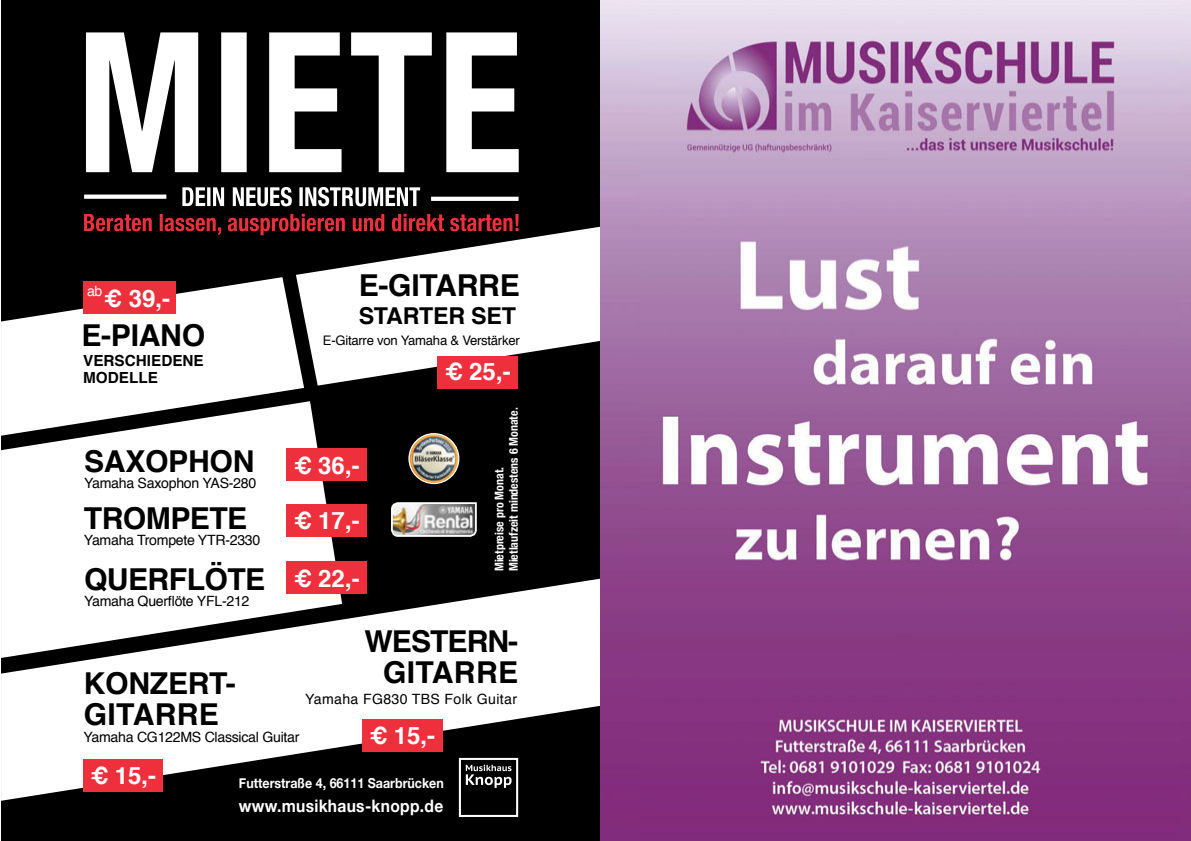
<style>
.page{position:relative;width:1191px;height:841px;background:#fff}
.page>*{position:absolute;margin:0;border:0;box-sizing:border-box;transform-origin:0 0}
.t1{font:700 30.2px/31px "Helvetica";letter-spacing:-.01em;color:#000}
.t2{font:700 30.2px/31px "Helvetica";letter-spacing:-.035em;color:#000;text-align:right}
.t3{font:700 24px "Helvetica";color:#fff}
.t4{font:700 23.8px "Helvetica";color:#fff}
.t5{font:700 23.2px "Helvetica";letter-spacing:-.01em;color:#000}
.t6{font:700 17.2px "Helvetica Neue";letter-spacing:.02em;color:#fff;scale:.9 1}
.t7{font:700 15.2px/16.8px "Helvetica";color:#000}
.t8{font:14.2px "Helvetica";letter-spacing:-.02em;color:#000}
.t9{font:14.2px "Helvetica";letter-spacing:.025em;color:#000}
.t10{font:14.2px "Helvetica";color:#fff}
.t11{font:700 13.8px "Helvetica Neue";color:#fff;scale:.9 1}
.t12{font:13.2px "Helvetica";letter-spacing:-.02em;color:#000}
.t13{font:700 condensed 12px/14.4px "Helvetica Neue";color:#fff}
</style>
<div class="page">
<div style="left:1px;top:0;width:1189px;height:840px;background:#000"></div>
<svg style="left:459px;top:800px;width:59px;height:16px"></svg>
<svg style="left:86px;top:32px;width:432px;height:140px;fill:#fff"></svg>
<svg style="left:182px;top:187px;width:110px;height:19px"></svg>
<svg style="left:1px;top:401px;width:341px;height:163px;fill:#fff"></svg>
<svg style="left:296px;top:170px;width:304px;height:215px;fill:#fff"></svg>
<svg style="left:1px;top:277px;width:303px;height:158px;fill:#fff"></svg>
<div style="left:437px;top:356px;width:81px;height:32px;background:#ee303c"></div>
<div style="left:287px;top:448px;width:80px;height:32px;background:#ee303c"></div>
<div style="left:287px;top:504px;width:80px;height:32px;background:#ee303c"></div>
<div style="left:287px;top:561px;width:80px;height:32px;background:#ee303c"></div>
<svg style="left:1px;top:564px;width:599px;height:236px;fill:#fff"></svg>
<div style="left:83px;top:759px;width:80px;height:32px;background:#ee303c"></div>
<div style="left:362px;top:719px;width:80px;height:32px;background:#ee303c"></div>
<div style="left:83px;top:281px;width:93px;height:32px;background:#ee303c"></div>
<svg style="left:84px;top:214px;width:434px;height:21px"></svg>
<svg style="left:391px;top:502px;width:86px;height:35px"></svg>
<img style="left:409px;top:433px;width:50px;height:50px;border-radius:25px">
<div style="left:408px;top:433px;width:51px;height:51px;border:1px solid #fff;border-radius:50%"></div>
<div style="left:84px;top:194px;width:82px;height:5px;background:#fff"></div>
<div style="left:431px;top:196px;width:87px;height:5px;background:#fff"></div>
<img style="left:639px;top:0;width:541px;height:840px">
<img style="left:600px;top:0;width:39px;height:840px">
<img style="left:1180px;top:0;width:10px;height:840px">
<p class="t10" style="left:87px;top:279px;width:17px">ab</p>
<h2 class="t3" style="left:104px;top:278px;width:67px">€ 39,-</h2>
<h1 class="t1" style="left:81px;top:319px;width:125px">E-PIANO</h1>
<p class="t7" style="left:83px;top:352px;width:122px">VERSCHIEDENE<br>MODELLE</p>
<h1 class="t1" style="left:84px;top:446px;width:172px">SAXOPHON</h1>
<p class="t8" style="left:84px;top:472px;width:174px">Yamaha Saxophon YAS-280</p>
<h1 class="t1" style="left:84px;top:503px;width:165px">TROMPETE</h1>
<p class="t8" style="left:84px;top:528px;width:178px">Yamaha Trompete YTR-2330</p>
<h1 class="t1" style="left:84px;top:564px;width:183px">QUERFLÖTE</h1>
<p class="t8" style="left:84px;top:589px;width:167px">Yamaha Querflöte YFL-212</p>
<h1 class="t1" style="left:359px;top:270px;width:163px">E-GITARRE</h1>
<h3 class="t5" style="left:359px;top:297px;width:159px">STARTER SET</h3>
<p class="t12" style="left:323px;top:330px;width:198px">E-Gitarre von Yamaha &amp; Verstärker</p>
<h2 class="t3" style="left:294px;top:445px;width:67px">€ 36,-</h2>
<h2 class="t3" style="left:294px;top:501px;width:67px">€ 17,-</h2>
<h2 class="t3" style="left:294px;top:558px;width:67px">€ 22,-</h2>
<h2 class="t3" style="left:445px;top:352px;width:67px">€ 25,-</h2>
<p class="t13" style="left:491px;top:571px;width:165px;rotate:-90deg">Mietpreise pro Monat.<br>Mietlaufzeit mindestens 6 Monate.</p>
<h1 class="t2" style="left:364px;top:626px;width:155px">WESTERN-<br>GITARRE</h1>
<h1 class="t1" style="left:84px;top:667px;width:153px">KONZERT-<br>GITARRE</h1>
<p class="t9" style="left:305px;top:687px;width:213px">Yamaha FG830 TBS Folk Guitar</p>
<h2 class="t3" style="left:370px;top:716px;width:67px">€ 15,-</h2>
<p class="t8" style="left:83px;top:725px;width:217px">Yamaha CG122MS Classical Guitar</p>
<h3 class="t4" style="left:91px;top:756px;width:67px">€ 15,-</h3>
<p class="t11" style="left:239px;top:772px;width:229px">Futterstraße 4, 66111 Saarbrücken</p>
<p class="t6" style="left:239px;top:792px;width:228px">www.musikhaus-knopp.de</p>
</div>
